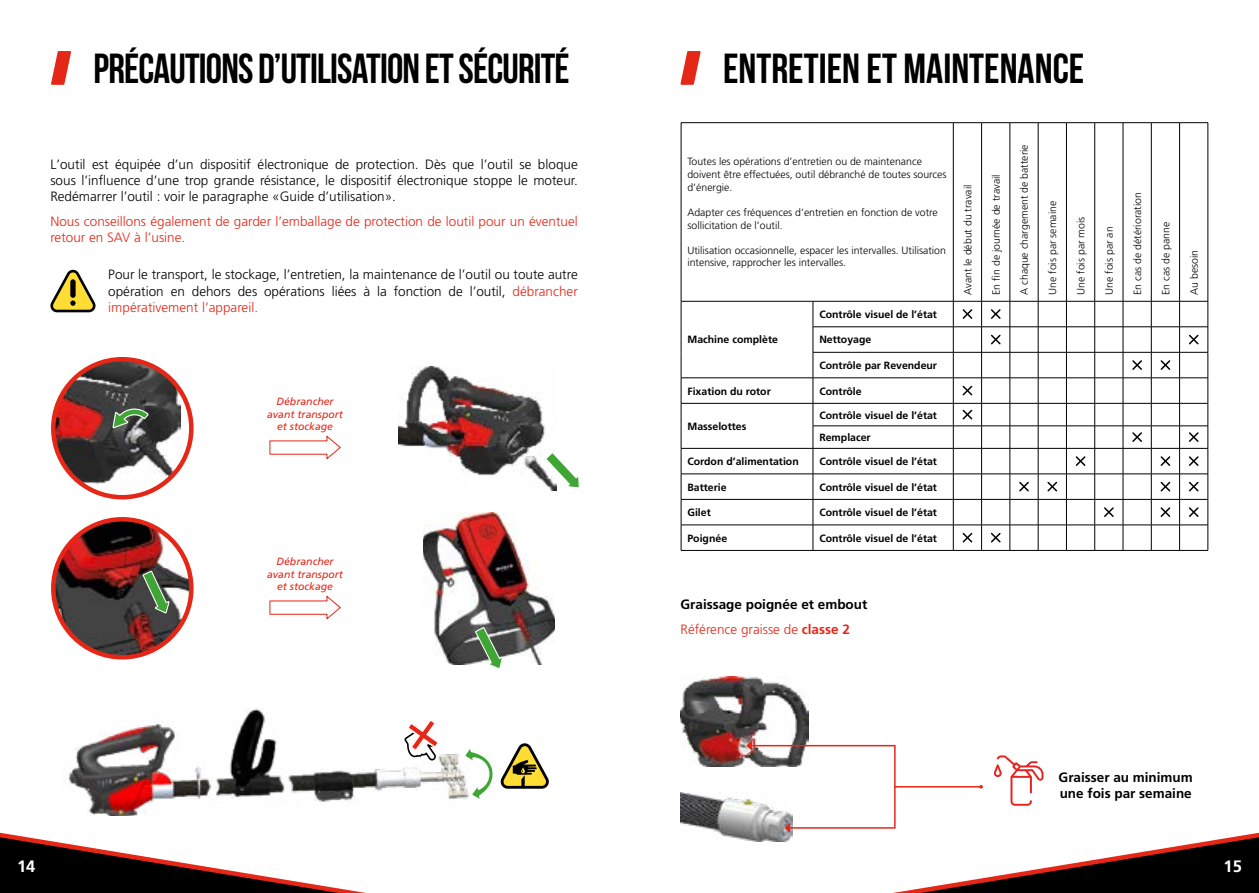
<style>
.page{position:relative;width:1259px;height:893px;background:#fff}
.page>*{position:absolute;margin:0;border:0;box-sizing:border-box;transform-origin:0 0}
.t1{font:700 42px "Bebas Neue";letter-spacing:-.02em;color:#000}
.t2{font:700 42px "Bebas Neue";color:#000}
.t3{font:700 16.5px "Frutiger Pro";color:#fff}
.t4{font:300 13.5px/16.2px "Frutiger Pro";color:#000;text-align:justify}
.t5{font:300 13.5px/16.2px "Frutiger Pro";color:#e52718}
.t6{font:700 13.5px/16.2px "Frutiger Pro";color:#000}
.t7{font:300 10.5px/12.6px "Frutiger Pro";color:#000}
.t8{font:700 10.5px/22.5px "Frutiger Pro";color:#000}
.t9{font:italic 10.5px/12.6px "Frutiger Pro";color:#e52718;text-align:center}
.s1{color:#e52718}
.s2{font-weight:300;color:#e52718}
</style>
<div class="page">
<svg style="left:0;top:832px;width:366px;height:61px"></svg>
<hr style="left:681px;top:122px;width:132px;height:1px;background:#000">
<hr style="left:681px;top:123px;width:1px;height:178px;background:#000">
<hr style="left:813px;top:122px;width:140px;height:1px;background:#000">
<hr style="left:953px;top:123px;width:1px;height:178px;background:#000">
<hr style="left:981px;top:123px;width:1px;height:178px;background:#000">
<hr style="left:1009px;top:123px;width:1px;height:178px;background:#000">
<hr style="left:1038px;top:123px;width:1px;height:178px;background:#000">
<hr style="left:1066px;top:123px;width:1px;height:178px;background:#000">
<hr style="left:1094px;top:123px;width:1px;height:178px;background:#000">
<hr style="left:1122px;top:123px;width:1px;height:178px;background:#000">
<hr style="left:1151px;top:123px;width:1px;height:178px;background:#000">
<svg style="left:953px;top:122px;width:255px;height:1px"></svg>
<hr style="left:1179px;top:123px;width:1px;height:178px;background:#000">
<hr style="left:1207px;top:123px;width:1px;height:178px;background:#000">
<hr style="left:681px;top:301px;width:132px;height:1px;background:#000">
<hr style="left:813px;top:301px;width:140px;height:1px;background:#000">
<hr style="left:813px;top:327px;width:140px;height:1px;background:#000">
<hr style="left:813px;top:352px;width:140px;height:1px;background:#000">
<hr style="left:681px;top:378px;width:132px;height:1px;background:#000">
<hr style="left:813px;top:378px;width:140px;height:1px;background:#000">
<hr style="left:681px;top:403px;width:132px;height:1px;background:#000">
<hr style="left:813px;top:403px;width:140px;height:1px;background:#000">
<hr style="left:813px;top:426px;width:140px;height:1px;background:#000">
<hr style="left:681px;top:448px;width:132px;height:1px;background:#000">
<hr style="left:813px;top:448px;width:140px;height:1px;background:#000">
<hr style="left:681px;top:474px;width:132px;height:1px;background:#000">
<hr style="left:813px;top:474px;width:140px;height:1px;background:#000">
<hr style="left:681px;top:499px;width:132px;height:1px;background:#000">
<hr style="left:813px;top:499px;width:140px;height:1px;background:#000">
<hr style="left:681px;top:525px;width:132px;height:1px;background:#000">
<svg style="left:681px;top:301px;width:1px;height:249px"></svg>
<hr style="left:813px;top:525px;width:140px;height:1px;background:#000">
<svg style="left:812px;top:301px;width:1px;height:249px"></svg>
<hr style="left:681px;top:550px;width:132px;height:1px;background:#000">
<hr style="left:813px;top:550px;width:140px;height:1px;background:#000">
<svg style="left:953px;top:301px;width:255px;height:250px"></svg>
<svg style="left:680px;top:51px;width:20px;height:34px"></svg>
<img style="left:53px;top:359px;width:128px;height:133px">
<div style="left:51px;top:357px;width:143px;height:142px;border:4px solid #e52718;border-radius:50%"></div>
<svg style="left:111px;top:400px;width:39px;height:29px"></svg>
<img style="left:398px;top:366px;width:158px;height:124px">
<svg style="left:544px;top:429px;width:36px;height:60px"></svg>
<img style="left:423px;top:512px;width:132px;height:152px">
<svg style="left:474px;top:626px;width:29px;height:42px"></svg>
<img style="left:53px;top:519px;width:138px;height:138px;border-radius:69px">
<div style="left:51px;top:517px;width:143px;height:142px;border:4px solid #e52718;border-radius:50%"></div>
<svg style="left:142px;top:570px;width:28px;height:44px"></svg>
<svg style="left:50px;top:270px;width:46px;height:42px"></svg>
<div style="left:70px;top:279px;width:6px;height:19px;background:#000;border-radius:3px"></div>
<svg style="left:269px;top:436px;width:72px;height:23px"></svg>
<svg style="left:269px;top:596px;width:72px;height:24px"></svg>
<svg style="left:51px;top:51px;width:20px;height:34px"></svg>
<img style="left:64px;top:709px;width:399px;height:107px">
<svg style="left:404px;top:718px;width:36px;height:42px"></svg>
<svg style="left:463px;top:743px;width:86px;height:56px"></svg>
<img style="left:681px;top:677px;width:128px;height:90px">
<img style="left:680px;top:793px;width:66px;height:48px">
<svg style="left:746px;top:740px;width:513px;height:153px"></svg>
<h1 class="t1" style="left:94px;top:45px;width:478px">PRÉCAUTIONS D’UTILISATION ET SÉCURITÉ</h1>
<p class="t4" style="left:50px;top:156px;width:529px">L’outil est équipée d’un dispositif électronique de protection. Dès que l’outil se bloque sous l’influence d’une trop grande résistance, le dispositif électronique stoppe le moteur.<br>Redémarrer l’outil : voir le paragraphe «Guide d’utilisation».</p>
<p class="t5" style="left:50px;top:213px;width:529px">Nous conseillons également de garder l’emballage de protection de loutil pour un éventuel retour en SAV à l’usine.</p>
<p class="t4" style="left:108px;top:267px;width:471px">Pour le transport, le stockage, l’entretien, la maintenance de l’outil ou toute autre opération en dehors des opérations liées à la fonction de l’outil, <span class="s1">débrancher impérativement l’appareil.</span></p>
<p class="t9" style="left:267px;top:395px;width:77px">Débrancher avant transport et stockage</p>
<p class="t9" style="left:267px;top:555px;width:77px">Débrancher avant transport et stockage</p>
<h1 class="t2" style="left:723px;top:45px;width:363px">ENTRETIEN ET MAINTENANCE</h1>
<p class="t7" style="left:687px;top:155px;width:261px">Toutes les opérations d’entretien ou de maintenance doivent être effectuées, outil débranché de toutes sources d’énergie.</p>
<p class="t7" style="left:687px;top:206px;width:252px">Adapter ces fréquences d’entretien en fonction de votre sollicitation de l’outil.</p>
<p class="t7" style="left:687px;top:244px;width:260px">Utilisation occasionnelle, espacer les intervalles. Utilisation intensive, rapprocher les intervalles.</p>
<p class="t8" style="left:687px;top:329px;width:92px">Machine complète</p>
<p class="t8" style="left:819px;top:303px;width:119px">Contrôle visuel de l’état</p>
<p class="t8" style="left:819px;top:329px;width:53px">Nettoyage</p>
<p class="t8" style="left:819px;top:354px;width:119px">Contrôle par Revendeur</p>
<p class="t8" style="left:687px;top:380px;width:85px">Fixation du rotor</p>
<p class="t8" style="left:819px;top:380px;width:44px">Contrôle</p>
<p class="t8" style="left:687px;top:415px;width:60px">Masselottes</p>
<p class="t8" style="left:819px;top:404px;width:119px">Contrôle visuel de l’état<br>Remplacer</p>
<p class="t8" style="left:687px;top:450px;width:113px">Cordon d’alimentation</p>
<p class="t8" style="left:819px;top:450px;width:119px">Contrôle visuel de l’état</p>
<p class="t8" style="left:687px;top:476px;width:41px">Batterie</p>
<p class="t8" style="left:819px;top:476px;width:119px">Contrôle visuel de l’état</p>
<p class="t8" style="left:687px;top:501px;width:25px">Gilet</p>
<p class="t8" style="left:819px;top:501px;width:119px">Contrôle visuel de l’état</p>
<p class="t8" style="left:687px;top:527px;width:41px">Poignée</p>
<p class="t8" style="left:819px;top:527px;width:119px">Contrôle visuel de l’état</p>
<p class="t7" style="left:961px;top:295px;width:112px;rotate:-90deg">Avant le début du travail</p>
<p class="t7" style="left:989px;top:295px;width:122px;rotate:-90deg">En fin de journée de travail</p>
<p class="t7" style="left:1018px;top:295px;width:152px;rotate:-90deg">A chaque chargement de batterie</p>
<p class="t7" style="left:1046px;top:295px;width:95px;rotate:-90deg">Une fois par semaine</p>
<p class="t7" style="left:1074px;top:295px;width:80px;rotate:-90deg">Une fois par mois</p>
<p class="t7" style="left:1103px;top:295px;width:70px;rotate:-90deg">Une fois par an</p>
<p class="t7" style="left:1131px;top:295px;width:104px;rotate:-90deg">En cas de détérioration</p>
<p class="t7" style="left:1159px;top:295px;width:74px;rotate:-90deg">En cas de panne</p>
<p class="t7" style="left:1187px;top:295px;width:46px;rotate:-90deg">Au besoin</p>
<p class="t6" style="left:680px;top:592px;width:188px;line-height:24.8px">Graissage poignée et embout<br><span class="s2">Référence graisse de</span> <span class="s1">classe 2</span></p>
<p class="t6" style="left:1058px;top:769px;width:136px">Graisser au minimum une fois par semaine</p>
<h2 class="t3" style="left:17px;top:856px;width:20px">14</h2>
<h2 class="t3" style="left:1223px;top:856px;width:20px">15</h2>
</div>
